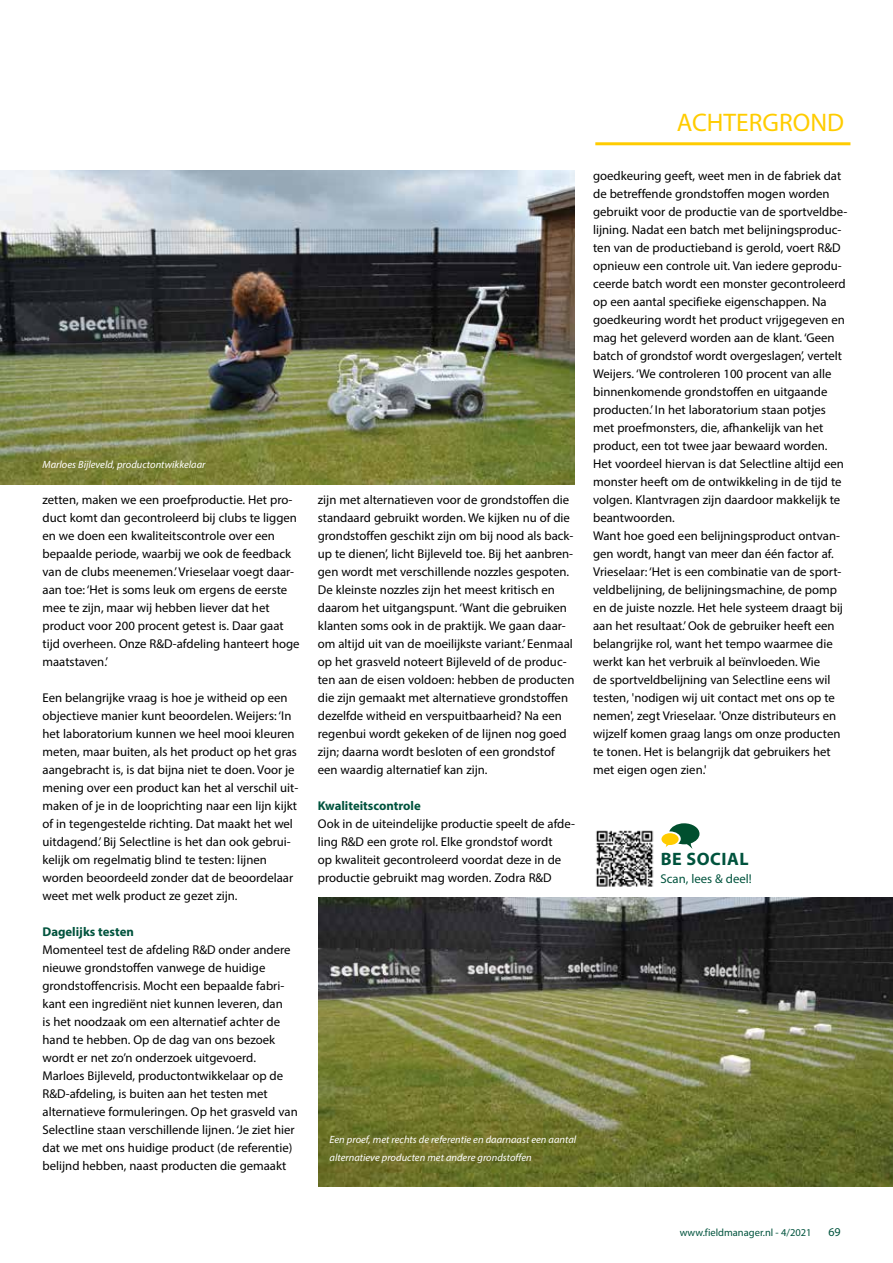
<style>
.page{position:relative;width:893px;height:1263px;background:#fff}
.page>*{position:absolute;margin:0;border:0;box-sizing:border-box;transform-origin:0 0}
.t1{font:25.5px "Myriad Pro";color:#fc0}
.t2{font:700 18px "Myriad Pro";letter-spacing:.03em;color:#00533d}
.t3{font:12.75px/18px "Myriad Pro";color:#000}
.t4{font:700 12.75px "Myriad Pro";color:#00533d}
.t5{font:12.75px "Myriad Pro";color:#00533d}
.t6{font:12px "Myriad Pro";color:#00533d}
.t7{font:italic 10.5px/18px "Myriad Pro";color:#fff}
.t8{font:10.5px "Myriad Pro";color:#00533d}
</style>
<div class="page">
<hr style="left:595px;top:142px;width:255px;height:3px;background:#fc0">
<img style="left:319px;top:898px;width:574px;height:288px">
<img style="left:0;top:170px;width:574px;height:315px">
<img style="left:596px;top:830px;width:58px;height:57px">
<svg style="left:661px;top:823px;width:38px;height:26px"></svg>
<p class="t7" style="left:43px;top:455px;width:164px">Marloes Bijleveld, productontwikkelaar</p>
<p class="t3" style="left:43px;top:491px;width:259px">zetten, maken we een proefproductie. Het pro&shy;duct komt dan gecontroleerd bij clubs te liggen en we doen een kwaliteitscontrole over een bepaalde periode, waarbij we ook de feedback van de clubs meenemen.’ Vrieselaar voegt daar&shy;aan toe: ‘Het is soms leuk om ergens de eerste mee te zijn, maar wij hebben liever dat het product voor 200 procent getest is. Daar gaat tijd overheen. Onze R&amp;D-afdeling hanteert hoge maatstaven.’</p>
<p class="t3" style="left:43px;top:689px;width:257px">Een belangrijke vraag is hoe je witheid op een objectieve manier kunt beoordelen. Weijers: ‘In het laboratorium kunnen we heel mooi kleuren meten, maar buiten, als het product op het gras aangebracht is, is dat bijna niet te doen. Voor je mening over een product kan het al verschil uit&shy;maken of je in de looprichting naar een lijn kijkt of in tegengestelde richting. Dat maakt het wel uitdagend.’ Bij Selectline is het dan ook gebrui&shy;kelijk om regelmatig blind te testen: lijnen worden beoordeeld zonder dat de beoordelaar weet met welk product ze gezet zijn.</p>
<p class="t4" style="left:43px;top:923px;width:93px">Dagelijks testen</p>
<p class="t3" style="left:43px;top:941px;width:257px">Momenteel test de afdeling R&amp;D onder andere nieuwe grondstoffen vanwege de huidige grondstoffencrisis. Mocht een bepaalde fabri&shy;kant een ingrediënt niet kunnen leveren, dan<br>is het noodzaak om een alternatief achter de hand te hebben. Op de dag van ons bezoek wordt er net zo’n onderzoek uitgevoerd.<br>Marloes Bijleveld, productontwikkelaar op de R&amp;D-afdeling, is buiten aan het testen met alternatieve formuleringen. Op het grasveld van Selectline staan verschillende lijnen. ‘Je ziet hier dat we met ons huidige product (de referentie) belijnd hebben, naast producten die gemaakt</p>
<p class="t3" style="left:318px;top:491px;width:258px">zijn met alternatieven voor de grondstoffen die standaard gebruikt worden. We kijken nu of die grondstoffen geschikt zijn om bij nood als back&shy;up te dienen’, licht Bijleveld toe. Bij het aanbren&shy;gen wordt met verschillende nozzles gespoten.<br>De kleinste nozzles zijn het meest kritisch en daarom het uitgangspunt. ‘Want die gebruiken klanten soms ook in de praktijk. We gaan daar&shy;om altijd uit van de moeilijkste variant.’ Eenmaal op het grasveld noteert Bijleveld of de produc&shy;ten aan de eisen voldoen: hebben de producten die zijn gemaakt met alternatieve grondstoffen dezelfde witheid en verspuitbaarheid? Na een regenbui wordt gekeken of de lijnen nog goed zijn; daarna wordt besloten of een grondstof een waardig alternatief kan zijn.</p>
<p class="t4" style="left:318px;top:798px;width:105px">Kwaliteitscontrole</p>
<p class="t3" style="left:318px;top:815px;width:259px">Ook in de uiteindelijke productie speelt de afde&shy;ling R&amp;D een grote rol. Elke grondstof wordt<br>op kwaliteit gecontroleerd voordat deze in de productie gebruikt mag worden. Zodra R&amp;D</p>
<h1 class="t1" style="left:677px;top:107px;width:169px">ACHTERGROND</h1>
<p class="t3" style="left:593px;top:167px;width:256px">goedkeuring geeft, weet men in de fabriek dat de betreffende grondstoffen mogen worden gebruikt voor de productie van de sportveldbe&shy;lijning. Nadat een batch met belijningsproduc&shy;ten van de productieband is gerold, voert R&amp;D opnieuw een controle uit. Van iedere geprodu&shy;ceerde batch wordt een monster gecontroleerd op een aantal specifieke eigenschappen. Na goedkeuring wordt het product vrijgegeven en mag het geleverd worden aan de klant. ‘Geen batch of grondstof wordt overgeslagen’, vertelt Weijers. ‘We controleren 100 procent van alle binnenkomende grondstoffen en uitgaande producten.’ In het laboratorium staan potjes met proefmonsters, die, afhankelijk van het product, een tot twee jaar bewaard worden.<br>Het voordeel hiervan is dat Selectline altijd een monster heeft om de ontwikkeling in de tijd te volgen. Klantvragen zijn daardoor makkelijk te beantwoorden.<br>Want hoe goed een belijningsproduct ontvan&shy;gen wordt, hangt van meer dan één factor af.<br>Vrieselaar: ‘Het is een combinatie van de sport&shy;veldbelijning, de belijningsmachine, de pomp en de juiste nozzle. Het hele systeem draagt bij aan het resultaat.’ Ook de gebruiker heeft een belangrijke rol, want het tempo waarmee die werkt kan het verbruik al beïnvloeden. Wie<br>de sportveldbelijning van Selectline eens wil testen, 'nodigen wij uit contact met ons op te nemen', zegt Vrieselaar. 'Onze distributeurs en wijzelf komen graag langs om onze producten te tonen. Het is belangrijk dat gebruikers het met eigen ogen zien.'</p>
<h2 class="t2" style="left:661px;top:847px;width:89px">BE SOCIAL</h2>
<p class="t5" style="left:661px;top:871px;width:93px">Scan, lees &amp; deel!</p>
<p class="t7" style="left:330px;top:1130px;width:248px">Een proef, met rechts de referentie en daarnaast een aantal alternatieve producten met andere grondstoffen</p>
<p class="t8" style="left:680px;top:1226px;width:133px">www.fieldmanager.nl - 4/2021</p>
<p class="t6" style="left:828px;top:1224px;width:14px">69</p>
</div>
